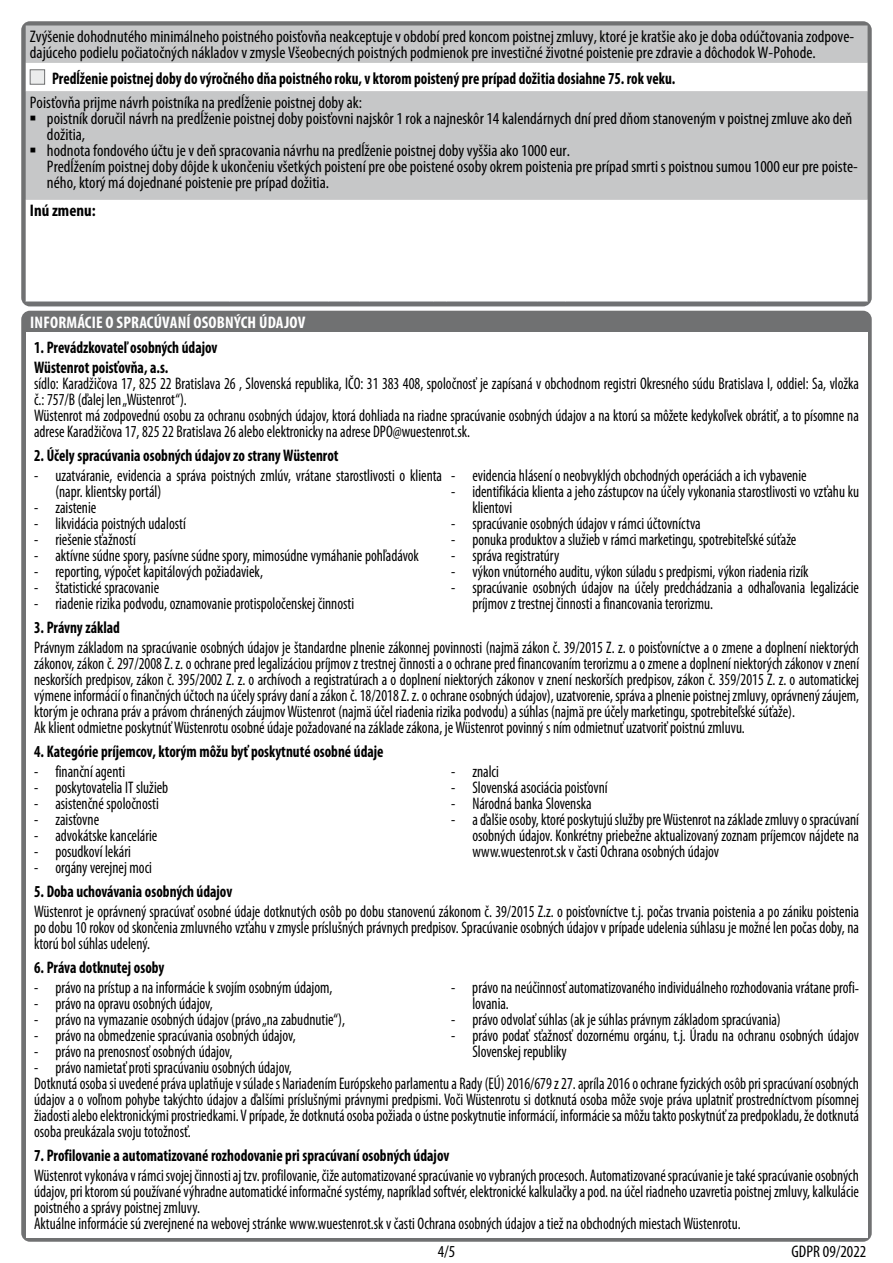
<style>
.page{position:relative;width:893px;height:1263px;background:#fff}
.page>*{position:absolute;margin:0;border:0;box-sizing:border-box;transform-origin:0 0}
.t1{font:condensed 16.8px/15.9px "Myriad Pro";color:#000;scale:.9 1}
.t2{font:condensed 16.8px/15.9px "Myriad Pro";color:#000}
.t3{font:700 condensed 16.8px/20.1px "Myriad Pro";color:#000;scale:.9 1}
.t4{font:700 condensed 16.8px "Myriad Pro";letter-spacing:.01em;color:#fff}
.t5{font:700 condensed 16.8px "Myriad Pro";color:#000}
.s1{font-family:"Franklin Gothic";font-weight:600;font-size:18px}
</style>
<div class="page">
<div style="left:21px;top:311px;width:851px;height:931px;background:#707172;border-radius:9px"></div>
<div style="left:26px;top:332px;width:842px;height:905px;background:#fff"></div>
<svg style="left:21px;top:21px;width:851px;height:285px;background:#7a7b7c"></svg>
<div style="left:26px;top:26px;width:842px;height:37px;background:#c6c7c8"></div>
<svg style="left:26px;top:63px;width:842px;height:239px"></svg>
<hr style="left:26px;top:302px;width:204px;height:1px;background:#707172">
<hr style="left:230px;top:302px;width:99px;height:1px;background:#707172">
<hr style="left:329px;top:302px;width:31px;height:1px;background:#707172">
<hr style="left:360px;top:302px;width:74px;height:1px;background:#707172">
<svg style="left:434px;top:302px;width:12px;height:1px"></svg>
<hr style="left:446px;top:302px;width:92px;height:1px;background:#707172">
<svg style="left:538px;top:302px;width:27px;height:1px"></svg>
<hr style="left:565px;top:302px;width:77px;height:1px;background:#707172">
<hr style="left:642px;top:302px;width:115px;height:1px;background:#707172">
<hr style="left:757px;top:302px;width:111px;height:1px;background:#707172">
<div style="left:30px;top:70px;width:15px;height:14px;background:#ebecec;border:1px solid #707172"></div>
<p class="t2" style="left:30px;top:29px;width:826px">Zvýšenie dohodnutého minimálneho poistného poisťovňa neakceptuje v období pred koncom poistnej zmluvy, ktoré je kratšie ako je doba odúčtovania zodpove&shy;dajúceho podielu počiatočných nákladov v zmysle Všeobecných poistných podmienok pre investičné životné poistenie pre zdravie a dôchodok W-Pohode.</p>
<p class="t3" style="left:52px;top:68px;width:694px">Predĺženie poistnej doby do výročného dňa poistného roku, v ktorom poistený pre prípad dožitia dosiahne 75. rok veku.</p>
<p class="t2" style="left:30px;top:95px;width:334px">Poisťovňa prijme návrh poistníka na predĺženie poistnej doby ak:</p>
<p class="t2" style="left:47px;top:111px;width:807px;text-indent:-17px"><span class="s1">▪</span> poistník doručil návrh na predĺženie poistnej doby poisťovni najskôr 1 rok a najneskôr 14 kalendárnych dní pred dňom stanoveným v poistnej zmluve ako deň dožitia,</p>
<p class="t2" style="left:47px;top:142px;width:812px;text-indent:-17px"><span class="s1">▪</span> hodnota fondového účtu je v deň spracovania návrhu na predĺženie poistnej doby vyššia ako 1000 eur.<br>Predĺžením poistnej doby dôjde k ukončeniu všetkých poistení pre obe poistené osoby okrem poistenia pre prípad smrti s poistnou sumou 1000 eur pre poiste&shy;ného, ktorý má dojednané poistenie pre prípad dožitia.</p>
<p class="t5" style="left:30px;top:200px;width:67px">Inú zmenu:</p>
<p class="t4" style="left:30px;top:311px;width:277px">INFORMÁCIE O SPRACÚVANÍ OSOBNÝCH ÚDAJOV</p>
<p class="t3" style="left:34px;top:337px;width:205px">1. Prevádzkovateľ osobných údajov<br>Wüstenrot poisťovňa, a.s.</p>
<p class="t1" style="left:34px;top:375px;width:918px">sídlo: Karadžičova 17, 825 22 Bratislava 26 , Slovenská republika, IČO: 31 383 408, spoločnosť je zapísaná v obchodnom registri Okresného súdu Bratislava I, oddiel: Sa, vložka č.: 757/B (ďalej len „Wüstenrot“).<br>Wüstenrot má zodpovednú osobu za ochranu osobných údajov, ktorá dohliada na riadne spracúvanie osobných údajov a na ktorú sa môžete kedykoľvek obrátiť, a to písomne na adrese Karadžičova 17, 825 22 Bratislava 26 alebo elektronicky na adrese DPO@wuestenrot.sk.</p>
<p class="t3" style="left:34px;top:445px;width:340px">2. Účely spracúvania osobných údajov zo strany Wüstenrot</p>
<p class="t1" style="left:55px;top:468px;width:431px;text-indent:-21px">- uzatváranie, evidencia a správa poistných zmlúv, vrátane starostlivosti o klienta (napr. klientsky portál)</p>
<p class="t1" style="left:34px;top:499px;width:71px">- zaistenie</p>
<p class="t1" style="left:34px;top:515px;width:170px">- likvidácia poistných udalostí</p>
<p class="t1" style="left:34px;top:531px;width:114px">- riešenie sťažností</p>
<p class="t1" style="left:34px;top:547px;width:429px">- aktívne súdne spory, pasívne súdne spory, mimosúdne vymáhanie pohľadávok</p>
<p class="t1" style="left:34px;top:563px;width:256px">- reporting, výpočet kapitálových požiadaviek,</p>
<p class="t1" style="left:34px;top:579px;width:140px">- štatistické spracovanie</p>
<p class="t1" style="left:34px;top:595px;width:357px">- riadenie rizika podvodu, oznamovanie protispoločenskej činnosti</p>
<p class="t1" style="left:451px;top:468px;width:396px">- evidencia hlásení o neobvyklých obchodných operáciách a ich vybavenie</p>
<p class="t1" style="left:472px;top:483px;width:431px;text-indent:-21px">- identifikácia klienta a jeho zástupcov na účely vykonania starostlivosti vo vzťahu ku klientovi</p>
<p class="t1" style="left:451px;top:515px;width:279px">- spracúvanie osobných údajov v rámci účtovníctva</p>
<p class="t1" style="left:451px;top:531px;width:385px">- ponuka produktov a služieb v rámci marketingu, spotrebiteľské súťaže</p>
<p class="t1" style="left:451px;top:547px;width:122px">- správa registratúry</p>
<p class="t1" style="left:451px;top:563px;width:399px">- výkon vnútorného auditu, výkon súladu s predpismi, výkon riadenia rizík</p>
<p class="t1" style="left:472px;top:579px;width:431px;text-indent:-21px">- spracúvanie osobných údajov na účely predchádzania a odhaľovania legalizácie príjmov z trestnej činnosti a financovania terorizmu.</p>
<p class="t3" style="left:34px;top:617px;width:97px">3. Právny základ</p>
<p class="t1" style="left:34px;top:639px;width:918px">Právnym základom na spracúvanie osobných údajov je štandardne plnenie zákonnej povinnosti (najmä zákon č. 39/2015 Z. z. o poisťovníctve a o zmene a doplnení niektorých zákonov, zákon č. 297/2008 Z. z. o ochrane pred legalizáciou príjmov z trestnej činnosti a o ochrane pred financovaním terorizmu a o zmene a doplnení niektorých zákonov v znení neskorších predpisov, zákon č. 395/2002 Z. z. o archívoch a registratúrach a o doplnení niektorých zákonov v znení neskorších predpisov, zákon č. 359/2015 Z. z. o automatickej výmene informácií o finančných účtoch na účely správy daní a zákon č. 18/2018 Z. z. o ochrane osobných údajov), uzatvorenie, správa a plnenie poistnej zmluvy, oprávnený záujem, ktorým je ochrana práv a právom chránených záujmov Wüstenrot (najmä účel riadenia rizika podvodu) a súhlas (najmä pre účely marketingu, spotrebiteľské súťaže).<br>Ak klient odmietne poskytnúť Wüstenrotu osobné údaje požadované na základe zákona, je Wüstenrot povinný s ním odmietnuť uzatvoriť poistnú zmluvu.</p>
<p class="t3" style="left:34px;top:741px;width:390px">4. Kategórie príjemcov, ktorým môžu byť poskytnuté osobné údaje</p>
<p class="t1" style="left:34px;top:763px;width:103px">- finanční agenti</p>
<p class="t1" style="left:34px;top:779px;width:151px">- poskytovatelia IT služieb</p>
<p class="t1" style="left:34px;top:795px;width:140px">- asistenčné spoločnosti</p>
<p class="t1" style="left:34px;top:811px;width:74px">- zaisťovne</p>
<p class="t1" style="left:34px;top:827px;width:139px">- advokátske kancelárie</p>
<p class="t1" style="left:34px;top:843px;width:109px">- posudkoví lekári</p>
<p class="t1" style="left:34px;top:859px;width:133px">- orgány verejnej moci</p>
<p class="t1" style="left:451px;top:763px;width:55px">- znalci</p>
<p class="t1" style="left:451px;top:779px;width:175px">- Slovenská asociácia poisťovní</p>
<p class="t1" style="left:451px;top:795px;width:158px">- Národná banka Slovenska</p>
<p class="t1" style="left:472px;top:811px;width:431px;text-align:justify;text-indent:-21px">- a ďalšie osoby, ktoré poskytujú služby pre Wüstenrot na základe zmluvy o spracúvaní osobných údajov. Konkrétny priebežne aktualizovaný zoznam príjemcov nájdete na www.wuestenrot.sk v časti Ochrana osobných údajov</p>
<p class="t3" style="left:34px;top:881px;width:222px">5. Doba uchovávania osobných údajov</p>
<p class="t1" style="left:34px;top:903px;width:918px;text-align:justify">Wüstenrot je oprávnený spracúvať osobné údaje dotknutých osôb po dobu stanovenú zákonom č. 39/2015 Z.z. o poisťovníctve t.j. počas trvania poistenia a po zániku poistenia po dobu 10 rokov od skončenia zmluvného vzťahu v zmysle príslušných právnych predpisov. Spracúvanie osobných údajov v prípade udelenia súhlasu je možné len počas doby, na ktorú bol súhlas udelený.</p>
<p class="t3" style="left:34px;top:957px;width:146px">6. Práva dotknutej osoby</p>
<p class="t1" style="left:34px;top:980px;width:333px">- právo na prístup a na informácie k svojím osobným údajom,</p>
<p class="t1" style="left:34px;top:995px;width:200px">- právo na opravu osobných údajov,</p>
<p class="t1" style="left:34px;top:1011px;width:347px">- právo na vymazanie osobných údajov (právo „na zabudnutie“),</p>
<p class="t1" style="left:34px;top:1027px;width:292px">- právo na obmedzenie spracúvania osobných údajov,</p>
<p class="t1" style="left:34px;top:1043px;width:222px">- právo na prenosnosť osobných údajov,</p>
<p class="t1" style="left:34px;top:1059px;width:288px">- právo namietať proti spracúvaniu osobných údajov,</p>
<p class="t1" style="left:472px;top:979px;width:431px;text-indent:-21px">- právo na neúčinnosť automatizovaného individuálneho rozhodovania vrátane profi&shy;lovania.</p>
<p class="t1" style="left:451px;top:1012px;width:368px">- právo odvolať súhlas (ak je súhlas právnym základom spracúvania)</p>
<p class="t1" style="left:472px;top:1027px;width:431px;text-indent:-21px">- právo podať sťažnosť dozornému orgánu, t.j. Úradu na ochranu osobných údajov<br>Slovenskej republiky</p>
<p class="t1" style="left:34px;top:1075px;width:918px;text-align:justify">Dotknutá osoba si uvedené práva uplatňuje v súlade s Nariadením Európskeho parlamentu a Rady (EÚ) 2016/679 z 27. apríla 2016 o ochrane fyzických osôb pri spracúvaní osobných údajov a o voľnom pohybe takýchto údajov a ďalšími príslušnými právnymi predpismi. Voči Wüstenrotu si dotknutá osoba môže svoje práva uplatniť prostredníctvom písomnej žiadosti alebo elektronickými prostriedkami. V prípade, že dotknutá osoba požiada o ústne poskytnutie informácií, informácie sa môžu takto poskytnúť za predpokladu, že dotknutá osoba preukázala svoju totožnosť.</p>
<p class="t3" style="left:34px;top:1145px;width:463px">7. Profilovanie a automatizované rozhodovanie pri spracúvaní osobných údajov</p>
<p class="t1" style="left:34px;top:1167px;width:918px">Wüstenrot vykonáva v rámci svojej činnosti aj tzv. profilovanie, čiže automatizované spracúvanie vo vybraných procesoch. Automatizované spracúvanie je také spracúvanie osobných údajov, pri ktorom sú používané výhradne automatické informačné systémy, napríklad softvér, elektronické kalkulačky a pod. na účel riadneho uzavretia poistnej zmluvy, kalkulácie poistného a správy poistnej zmluvy.<br>Aktuálne informácie sú zverejnené na webovej stránke www.wuestenrot.sk v časti Ochrana osobných údajov a tiež na obchodných miestach Wüstenrotu.</p>
<p class="t2" style="left:438px;top:1243px;width:19px">4/5</p>
<p class="t2" style="left:792px;top:1243px;width:76px">GDPR 09/2022</p>
</div>
